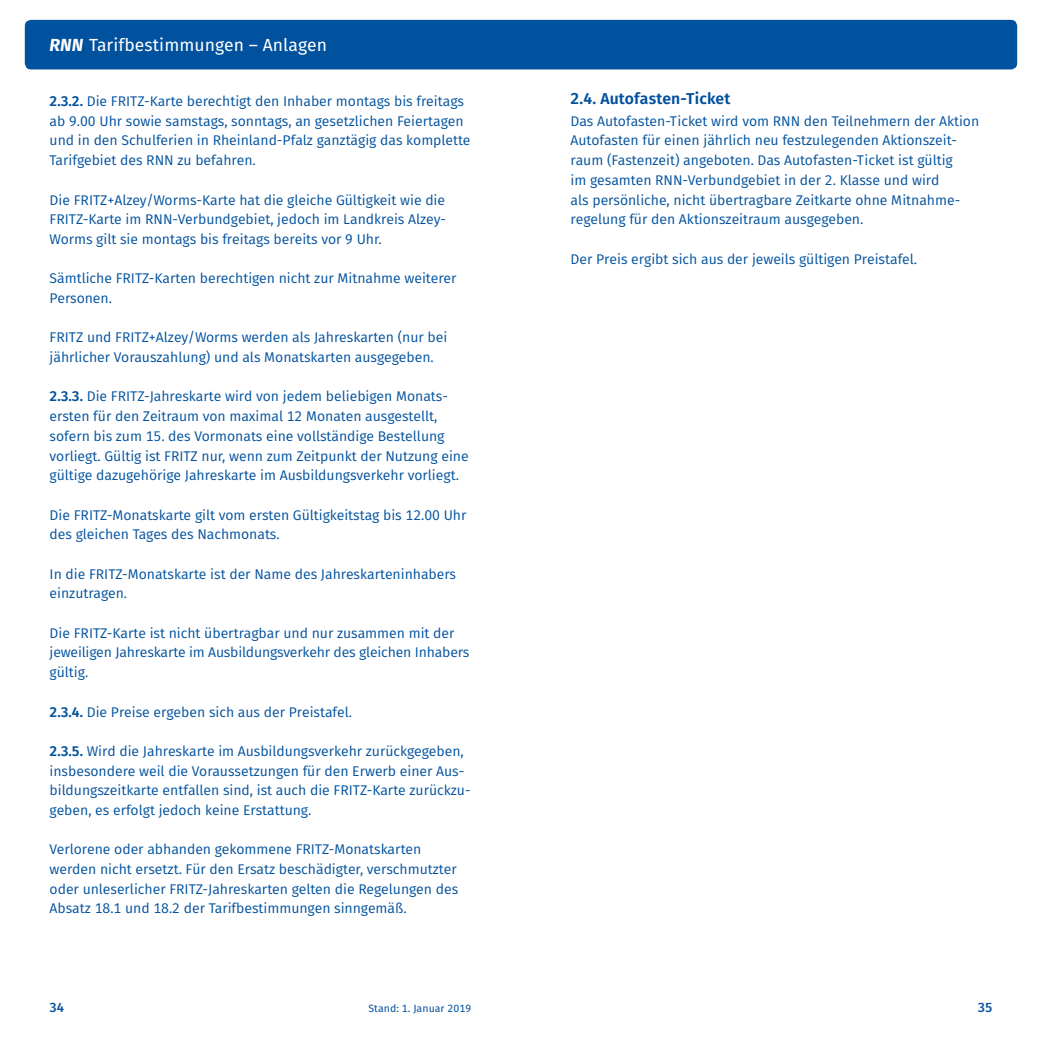
<style>
.page{position:relative;width:1042px;height:1042px;background:#fff}
.page>*{position:absolute;margin:0;border:0;box-sizing:border-box;transform-origin:0 0}
.t1{font:17.5px "Fira Sans";letter-spacing:.005em;color:#fff}
.t2{font:600 15.75px "Fira Sans";letter-spacing:.01em;color:#00519e}
.t3{font:14px/19.6px "Fira Sans";color:#00519e}
.t4{font:500 13.12px "Fira Sans";color:#00519e}
.t5{font:10.5px "Fira Sans";letter-spacing:.005em;color:#00519e}
.s1{font-weight:700;font-style:italic}
.s2{font-weight:600}
</style>
<div class="page">
<div style="left:25px;top:20px;width:992px;height:49px;background:#00519e;border-radius:6px"></div>
<p class="t1" style="left:50px;top:31px;width:279px"><span class="s1">RNN</span> Tarifbestimmungen – Anlagen</p>
<p class="t3" style="left:50px;top:91px;width:422px"><span class="s2">2.3.2.</span> Die FRITZ-Karte berechtigt den Inhaber montags bis freitags ab 9.00 Uhr sowie samstags, sonntags, an gesetzlichen Feiertagen und in den Schulferien in Rheinland-Pfalz ganztägig das komplette Tarifgebiet des RNN zu befahren.</p>
<p class="t3" style="left:50px;top:189px;width:398px;text-align:justify">Die FRITZ+Alzey/Worms-Karte hat die gleiche Gültigkeit wie die FRITZ-Karte im RNN-Verbundgebiet, jedoch im Landkreis Alzey-Worms gilt sie montags bis freitags bereits vor 9 Uhr.</p>
<p class="t3" style="left:50px;top:268px;width:408px">Sämtliche FRITZ-Karten berechtigen nicht zur Mitnahme weiterer<br>Personen.</p>
<p class="t3" style="left:50px;top:327px;width:399px">FRITZ und FRITZ+Alzey/Worms werden als Jahreskarten (nur bei jährlicher Vorauszahlung) und als Monatskarten ausgegeben.</p>
<p class="t3" style="left:50px;top:386px;width:420px"><span class="s2">2.3.3.</span> Die FRITZ-Jahreskarte wird von jedem beliebigen Monats&shy;ersten für den Zeitraum von maximal 12 Monaten ausgestellt, sofern bis zum 15. des Vormonats eine vollständige Bestellung vorliegt. Gültig ist FRITZ nur, wenn zum Zeitpunkt der Nutzung eine gültige dazugehörige Jahreskarte im Ausbildungsverkehr vorliegt.</p>
<p class="t3" style="left:50px;top:504px;width:418px">Die FRITZ-Monatskarte gilt vom ersten Gültigkeitstag bis 12.00 Uhr des gleichen Tages des Nachmonats.</p>
<p class="t3" style="left:50px;top:564px;width:408px">In die FRITZ-Monatskarte ist der Name des Jahreskarteninhabers einzutragen.</p>
<p class="t3" style="left:50px;top:623px;width:421px">Die FRITZ-Karte ist nicht übertragbar und nur zusammen mit der jeweiligen Jahreskarte im Ausbildungsverkehr des gleichen Inhabers gültig.</p>
<p class="t3" style="left:50px;top:701px;width:304px"><span class="s2">2.3.4.</span> Die Preise ergeben sich aus der Preistafel.</p>
<p class="t3" style="left:50px;top:741px;width:422px"><span class="s2">2.3.5.</span> Wird die Jahreskarte im Ausbildungsverkehr zurückgegeben, insbesondere weil die Voraussetzungen für den Erwerb einer Aus&shy;bildungszeitkarte entfallen sind, ist auch die FRITZ-Karte zurückzu&shy;geben, es erfolgt jedoch keine Erstattung.</p>
<p class="t3" style="left:50px;top:839px;width:410px">Verlorene oder abhanden gekommene FRITZ-Monatskarten werden nicht ersetzt. Für den Ersatz beschädigter, verschmutzter oder unleserlicher FRITZ-Jahreskarten gelten die Regelungen des Absatz 18.1 und 18.2 der Tarifbestimmungen sinngemäß.</p>
<p class="t2" style="left:570px;top:86px;width:161px">2.4. Autofasten-Ticket</p>
<p class="t3" style="left:570px;top:111px;width:410px">Das Autofasten-Ticket wird vom RNN den Teilnehmern der Aktion Autofasten für einen jährlich neu festzulegenden Aktionszeit&shy;raum (Fastenzeit) angeboten. Das Autofasten-Ticket ist gültig<br>im gesamten RNN-Verbundgebiet in der 2. Klasse und wird<br>als persönliche, nicht übertragbare Zeitkarte ohne Mitnahme&shy;regelung für den Aktionszeitraum ausgegeben.</p>
<p class="t3" style="left:570px;top:249px;width:348px">Der Preis ergibt sich aus der jeweils gültigen Preistafel.</p>
<p class="t4" style="left:50px;top:996px;width:16px">34</p>
<p class="t5" style="left:368px;top:1000px;width:104px">Stand: 1. Januar 2019</p>
<p class="t4" style="left:977px;top:996px;width:16px">35</p>
</div>
